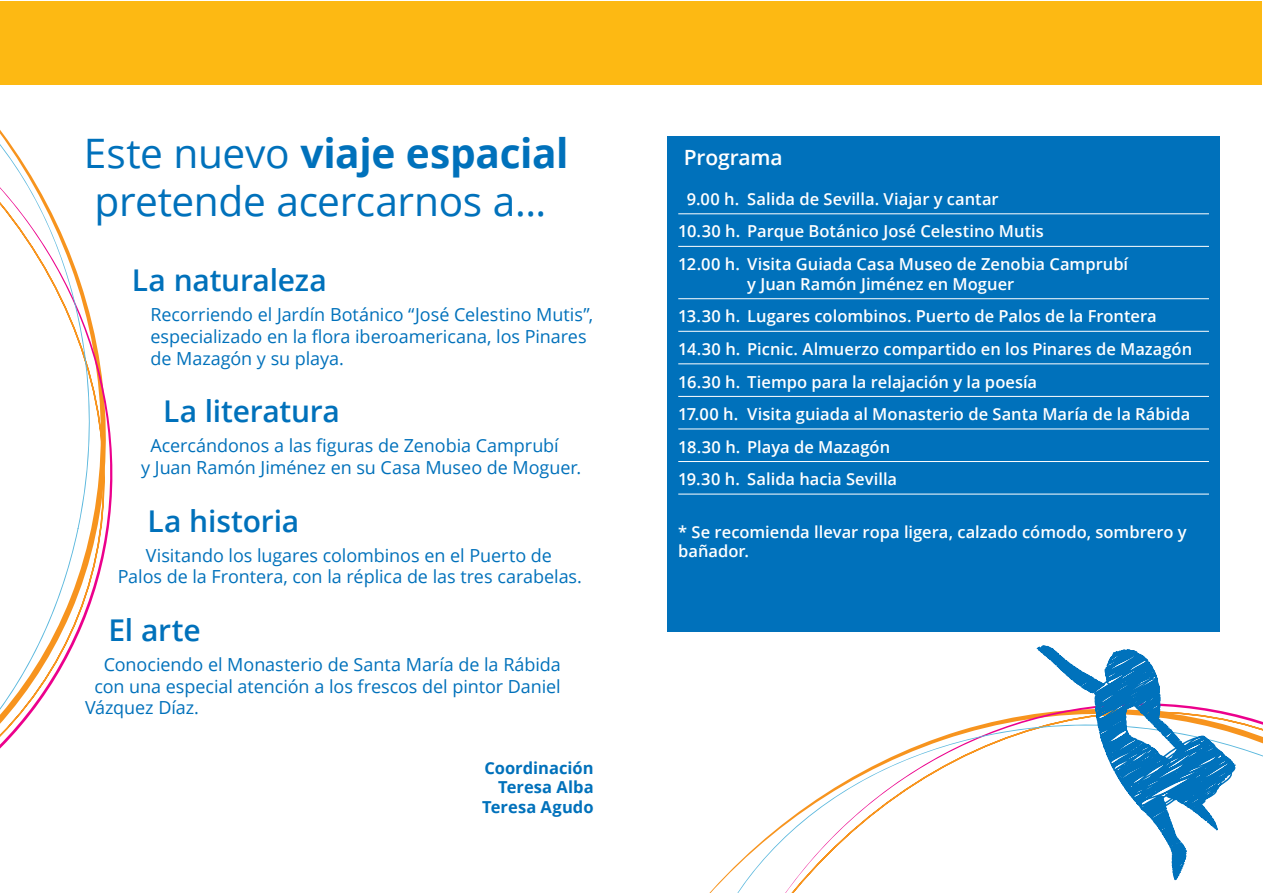
<style>
.page{position:relative;width:1263px;height:893px;background:#fff}
.page>*{position:absolute;margin:0;border:0;box-sizing:border-box;transform-origin:0 0}
.t1{font:40.65px/48.8px "Open Sans";letter-spacing:-.01em;color:#0071bb}
.t2{font:600 30px "Open Sans";letter-spacing:-.01em;color:#0071bb}
.t3{font:600 21px "Open Sans";letter-spacing:-.005em;color:#fff}
.t4{font:18px/21.6px "Open Sans";letter-spacing:-.005em;color:#0071bb}
.t5{font:600 16.5px/32.5px "Open Sans";color:#fff}
.t6{font:700 16.5px/19.8px "Open Sans";color:#0071bb;text-align:right}
.s1{font-weight:700}
</style>
<div class="page">
<svg style="left:709px;top:719px;width:554px;height:174px"></svg>
<svg style="left:96px;top:84px;width:25px;height:503px"></svg>
<svg style="left:0;top:15px;width:96px;height:734px"></svg>
<div style="left:1px;top:1px;width:1261px;height:83px;background:#fdb913"></div>
<div style="left:667px;top:136px;width:553px;height:496px;background:#0071bb"></div>
<svg style="left:1030px;top:645px;width:208px;height:238px"></svg>
<hr style="left:678px;top:213px;width:531px;height:1px;background:#fff">
<hr style="left:678px;top:246px;width:531px;height:1px;background:#fff">
<hr style="left:678px;top:298px;width:531px;height:1px;background:#fff">
<hr style="left:678px;top:331px;width:531px;height:1px;background:#fff">
<hr style="left:678px;top:363px;width:531px;height:1px;background:#fff">
<hr style="left:678px;top:396px;width:531px;height:1px;background:#fff">
<hr style="left:678px;top:429px;width:531px;height:1px;background:#fff">
<hr style="left:678px;top:461px;width:531px;height:1px;background:#fff">
<hr style="left:678px;top:494px;width:531px;height:1px;background:#fff">
<h1 class="t1" style="left:84px;top:127px;width:486px">Este nuevo <span class="s1">viaje espacial </span>pretende acercarnos a...</h1>
<h2 class="t2" style="left:132px;top:260px;width:196px">La naturaleza</h2>
<p class="t4" style="left:151px;top:304px;width:444px">Recorriendo el Jardín Botánico “José Celestino Mutis”, especializado en la flora iberoamericana, los Pinares de Mazagón y su playa.</p>
<h2 class="t2" style="left:163px;top:391px;width:178px">La literatura</h2>
<p class="t4" style="left:141px;top:434px;width:441px;text-indent:9px">Acercándonos a las figuras de Zenobia Camprubí<br>y Juan Ramón Jiménez en su Casa Museo de Moguer.</p>
<h2 class="t2" style="left:147px;top:500px;width:153px">La historia</h2>
<p class="t4" style="left:118px;top:544px;width:466px;text-align:center">Visitando los lugares colombinos en el Puerto de<br>Palos de la Frontera, con la réplica de las tres carabelas.</p>
<h2 class="t2" style="left:108px;top:609px;width:94px">El arte</h2>
<p class="t4" style="left:104px;top:653px;width:458px">Conociendo el Monasterio de Santa María de la Rábida</p>
<p class="t4" style="left:94px;top:675px;width:468px">con una especial atención a los frescos del pintor Daniel</p>
<p class="t4" style="left:85px;top:696px;width:116px">Vázquez Díaz.</p>
<p class="t6" style="left:482px;top:757px;width:113px">Coordinación<br>Teresa Alba<br>Teresa Agudo</p>
<p class="t3" style="left:684px;top:143px;width:100px">Programa</p>
<p class="t5" style="left:678px;top:182px;width:451px;text-indent:9px">9.00 h. Salida de Sevilla. Viajar y cantar<br>10.30 h. Parque Botánico José Celestino Mutis<br>12.00 h. Visita Guiada Casa Museo de Zenobia Camprubí</p>
<p class="t5" style="left:678px;top:267px;width:515px;text-indent:69px">y Juan Ramón Jiménez en Moguer<br>13.30 h. Lugares colombinos. Puerto de Palos de la Frontera 14.30 h. Picnic. Almuerzo compartido en los Pinares de Mazagón 16.30 h. Tiempo para la relajación y la poesía<br>17.00 h. Visita guiada al Monasterio de Santa María de la Rábida 18.30 h. Playa de Mazagón<br>19.30 h. Salida hacia Sevilla</p>
<p class="t5" style="left:678px;top:521px;width:510px;line-height:19.8px">* Se recomienda llevar ropa ligera, calzado cómodo, sombrero y bañador.</p>
</div>
